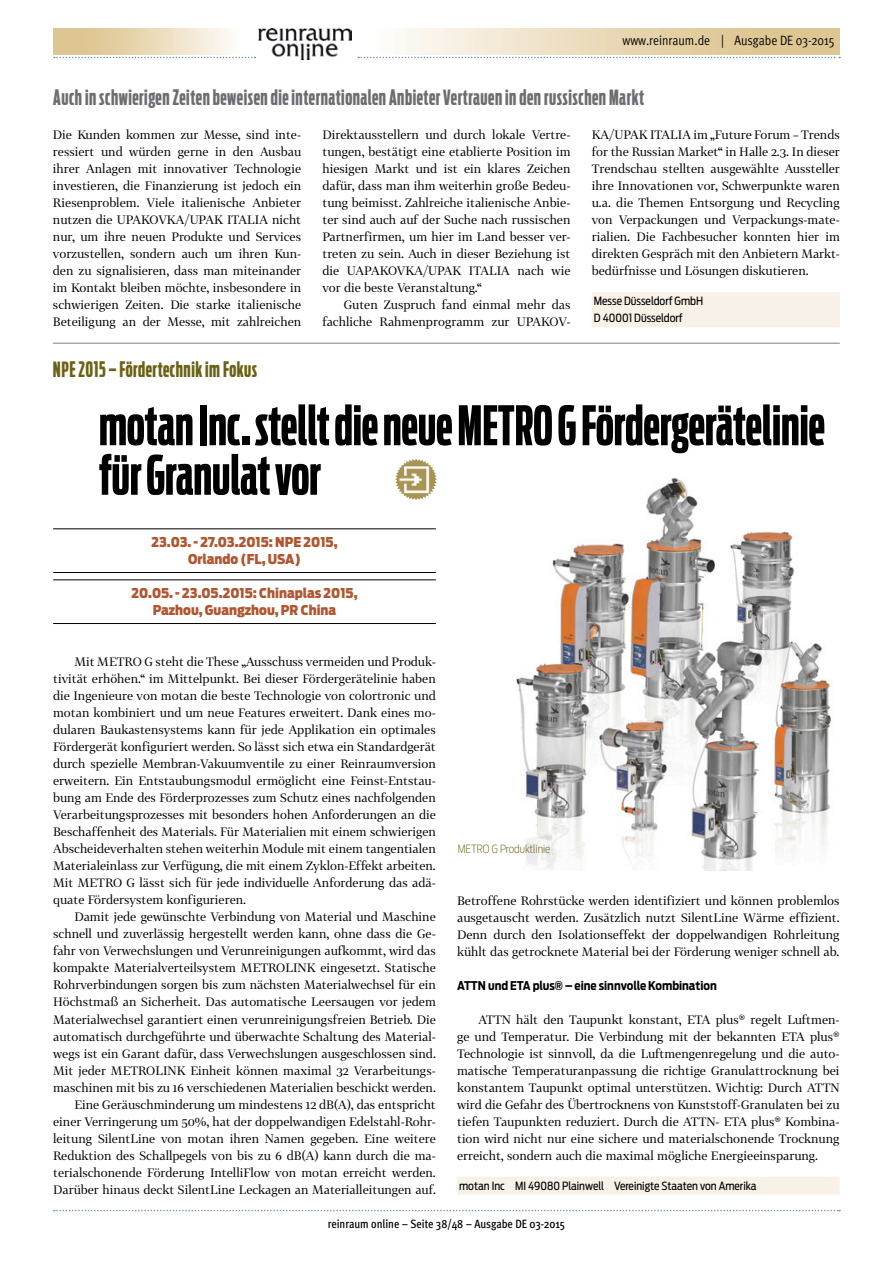
<style>
.page{position:relative;width:893px;height:1263px;background:#fff}
.page>*{position:absolute;margin:0;border:0;box-sizing:border-box;transform-origin:0 0}
.t1{font:700 54px/49.5px "Antenna Comp";color:#000}
.t2{font:700 21px "Antenna Comp";letter-spacing:.025em;color:#6b6e71}
.t3{font:700 21px "Antenna Comp";letter-spacing:.025em;color:#6b6114}
.t4{font:900 13.5px/16.5px "Antenna Cond";color:#b05630;text-align:center}
.t5{font:13.5px "Meta OT Cond Norm";color:#000}
.t6{font:12px/17px "Tabac G2";color:#000;text-align:justify}
.t7{font:500 condensed 12px "Meta OT";color:#000}
.t8{font:700 12px "Antenna Cond";color:#000}
.t9{font:11.25px/17px "Antenna Cond";color:#000}
.t10{font:200 11.25px "Antenna Cond";color:#6b6114}
</style>
<div class="page">
<svg style="left:358px;top:57px;width:482px;height:1px"></svg>
<svg style="left:54px;top:57px;width:201px;height:1px"></svg>
<svg style="left:54px;top:1210px;width:786px;height:1px"></svg>
<img style="left:258px;top:29px;width:94px;height:31px">
<div style="left:592px;top:292px;width:248px;height:18px;background:#f7f1e7"></div>
<div style="left:592px;top:309px;width:248px;height:18px;background:#f7f1e7"></div>
<hr style="left:53px;top:343px;width:787px;height:1px;background:#7f7f7f">
<hr style="left:53px;top:529px;width:383px;height:1px;background:#000">
<hr style="left:53px;top:572px;width:383px;height:1px;background:#000">
<hr style="left:53px;top:580px;width:383px;height:1px;background:#000">
<hr style="left:53px;top:623px;width:383px;height:1px;background:#000">
<div style="left:457px;top:1177px;width:383px;height:18px;background:#f7f1e7"></div>
<img style="left:516px;top:477px;width:316px;height:393px">
<img style="left:395px;top:459px;width:42px;height:41px">
<p class="t5" style="left:622px;top:32px;width:214px">www.reinraum.de | Ausgabe DE 03-2015</p>
<h2 class="t2" style="left:53px;top:86px;width:592px">Auch in schwierigen Zeiten beweisen die internationalen Anbieter Vertrauen in den russischen Markt</h2>
<p class="t6" style="left:322px;top:126px;width:250px">Direktausstellern und durch lokale Vertre&shy;tungen, bestätigt eine etablierte Position im hiesigen Markt und ist ein klares Zeichen dafür, dass man ihm weiterhin große Bedeu&shy;tung beimisst. Zahlreiche italienische Anbie&shy;ter sind auch auf der Suche nach russischen Partnerfirmen, um hier im Land besser ver&shy;treten zu sein. Auch in dieser Beziehung ist die UAPAKOVKA/UPAK ITALIA nach wie vor die beste Veranstaltung.“</p>
<p class="t6" style="left:322px;top:296px;width:250px;text-align:right">Guten Zuspruch fand einmal mehr das fachliche Rahmenprogramm zur UPAKOV-</p>
<p class="t6" style="left:592px;top:126px;width:250px">KA/UPAK ITALIA im „Future Forum – Trends for the Russian Market“ in Halle 2.3. In dieser Trendschau stellten ausgewählte Aussteller ihre Innovationen vor, Schwerpunkte waren u.a. die Themen Entsorgung und Recycling von Verpackungen und Verpackungs-mate&shy;rialien. Die Fachbesucher konnten hier im direkten Gespräch mit den Anbietern Markt&shy;bedürfnisse und Lösungen diskutieren.</p>
<p class="t9" style="left:594px;top:293px;width:111px">Messe Düsseldorf GmbH<br>D 40001 Düsseldorf</p>
<p class="t6" style="left:53px;top:126px;width:250px">Die Kunden kommen zur Messe, sind inte&shy;ressiert und würden gerne in den Ausbau ihrer Anlagen mit innovativer Technologie investieren, die Finanzierung ist jedoch ein Riesenproblem. Viele italienische Anbieter nutzen die UPAKOVKA/UPAK ITALIA nicht nur, um ihre neuen Produkte und Services vorzustellen, sondern auch um ihren Kun&shy;den zu signalisieren, dass man miteinander im Kontakt bleiben möchte, insbesondere in schwierigen Zeiten. Die starke italienische Beteiligung an der Messe, mit zahlreichen</p>
<h2 class="t3" style="left:53px;top:358px;width:206px">NPE 2015 – Fördertechnik im Fokus</h2>
<h1 class="t1" style="left:99px;top:401px;width:727px">motan Inc. stellt die neue METRO G Fördergerätelinie für Granulat vor</h1>
<p class="t4" style="left:151px;top:534px;width:188px">23.03. - 27.03.2015: NPE 2015,<br>Orlando (FL, USA)</p>
<p class="t4" style="left:131px;top:585px;width:228px">20.05. - 23.05.2015: Chinaplas 2015,<br>Pazhou, Guangzhou, PR China</p>
<p class="t6" style="left:53px;top:653px;width:384px;text-indent:21px">Mit METRO G steht die These „Ausschuss vermeiden und Produk&shy;tivität erhöhen.“ im Mittelpunkt. Bei dieser Fördergerätelinie haben die Ingenieure von motan die beste Technologie von colortronic und motan kombiniert und um neue Features erweitert. Dank eines mo&shy;dularen Baukastensystems kann für jede Applikation ein optimales Fördergerät konfiguriert werden. So lässt sich etwa ein Standardgerät durch spezielle Membran-Vakuumventile zu einer Reinraumversion erweitern. Ein Entstaubungsmodul ermöglicht eine Feinst-Entstau&shy;bung am Ende des Förderprozesses zum Schutz eines nachfolgenden Verarbeitungsprozesses mit besonders hohen Anforderungen an die Beschaffenheit des Materials. Für Materialien mit einem schwierigen Abscheideverhalten stehen weiterhin Module mit einem tangentialen Materialeinlass zur Verfügung, die mit einem Zyklon-Effekt arbeiten.<br>Mit METRO G lässt sich für jede individuelle Anforderung das adä&shy;quate Fördersystem konfigurieren.</p>
<p class="t6" style="left:53px;top:908px;width:384px;text-align:right">Damit jede gewünschte Verbindung von Material und Maschine schnell und zuverlässig hergestellt werden kann, ohne dass die Ge&shy;fahr von Verwechslungen und Verunreinigungen aufkommt, wird das kompakte Materialverteilsystem METROLINK eingesetzt. Statische Rohrverbindungen sorgen bis zum nächsten Materialwechsel für ein Höchstmaß an Sicherheit. Das automatische Leersaugen vor jedem Materialwechsel garantiert einen verunreinigungsfreien Betrieb. Die automatisch durchgeführte und überwachte Schaltung des Material&shy;wegs ist ein Garant dafür, dass Verwechslungen ausgeschlossen sind.<br>Mit jeder METROLINK Einheit können maximal 32 Verarbeitungs&shy;maschinen mit bis zu 16 verschiedenen Materialien beschickt werden.<br>Eine Geräuschminderung um mindestens 12 dB(A), das entspricht einer Verringerung um 50%, hat der doppelwandigen Edelstahl-Rohr&shy;leitung SilentLine von motan ihren Namen gegeben. Eine weitere Reduktion des Schallpegels von bis zu 6 dB(A) kann durch die ma&shy;terialschonende Förderung IntelliFlow von motan erreicht werden.<br>Darüber hinaus deckt SilentLine Leckagen an Materialleitungen auf.</p>
<p class="t10" style="left:458px;top:843px;width:94px">METRO G Produktlinie</p>
<p class="t6" style="left:457px;top:891px;width:384px">Betroffene Rohrstücke werden identifiziert und können problemlos ausgetauscht werden. Zusätzlich nutzt SilentLine Wärme effizient.<br>Denn durch den Isolationseffekt der doppelwandigen Rohrleitung kühlt das getrocknete Material bei der Förderung weniger schnell ab.</p>
<p class="t8" style="left:457px;top:978px;width:261px">ATTN und ETA plus® – eine sinnvolle Kombination</p>
<p class="t6" style="left:457px;top:1010px;width:384px;text-indent:21px">ATTN hält den Taupunkt konstant, ETA plus® regelt Luftmen&shy;ge und Temperatur. Die Verbindung mit der bekannten ETA plus® Technologie ist sinnvoll, da die Luftmengenregelung und die auto&shy;matische Temperaturanpassung die richtige Granulattrocknung bei konstantem Taupunkt optimal unterstützen. Wichtig: Durch ATTN wird die Gefahr des Übertrocknens von Kunststoff-Granulaten bei zu tiefen Taupunkten reduziert. Durch die ATTN- ETA plus® Kombina&shy;tion wird nicht nur eine sichere und materialschonende Trocknung erreicht, sondern auch die maximal mögliche Energieeinsparung.</p>
<p class="t9" style="left:459px;top:1177px;width:299px">motan Inc MI 49080 Plainwell Vereinigte Staaten von Amerika</p>
<p class="t7" style="left:328px;top:1216px;width:239px">reinraum online – Seite 38/48 – Ausgabe DE 03-2015</p>
</div>
